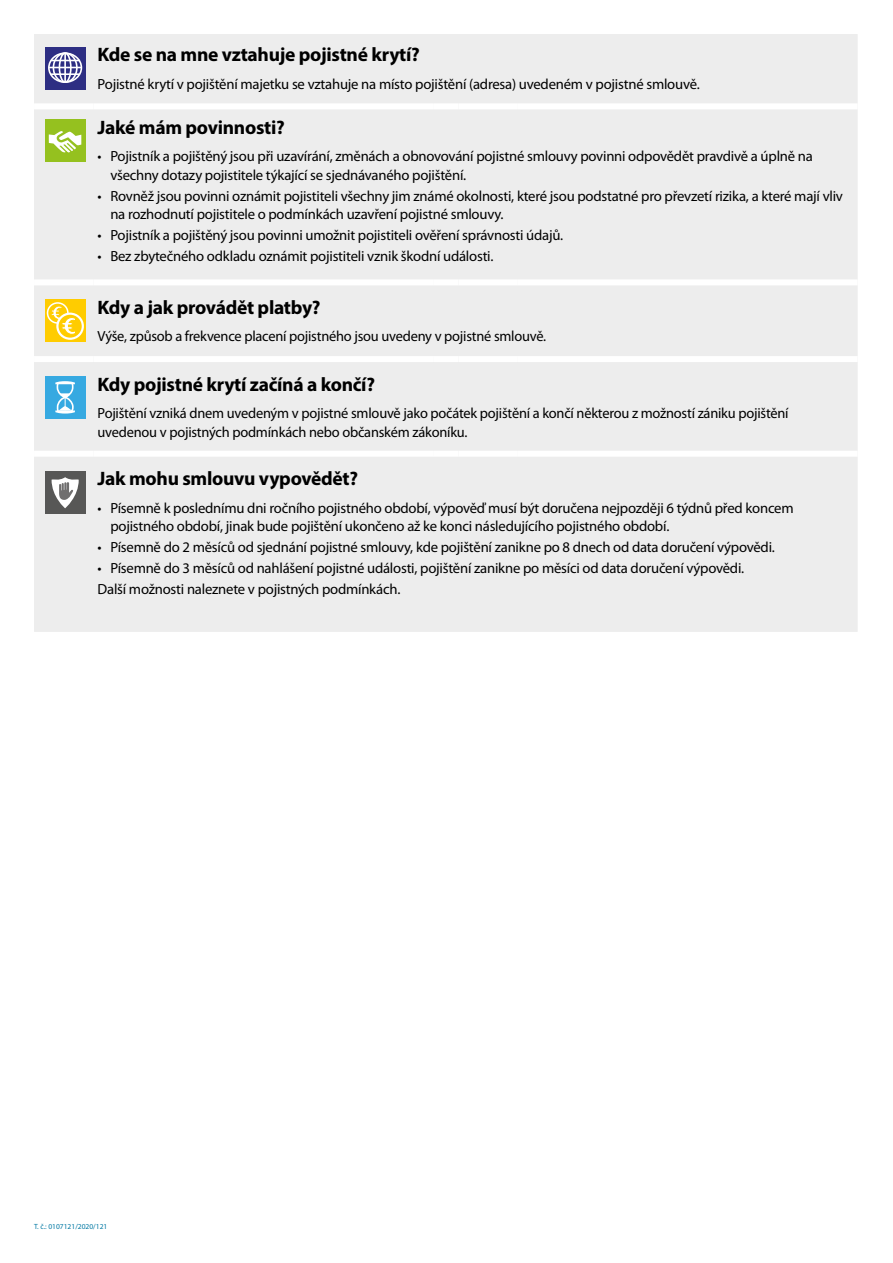
<style>
.page{position:relative;width:893px;height:1263px;background:#fff}
.page>*{position:absolute;margin:0;border:0;box-sizing:border-box;transform-origin:0 0}
.Cover_subhead{font:700 19.5px "Myriad Pro";letter-spacing:-.015em;color:#000}
.Main_obligations_bul{font:14.7px/18.8px "Myriad Pro";letter-spacing:-.015em;color:#000}
.Covered_bullets{font:14.7px/18.8px "Myriad Pro";letter-spacing:-.015em;color:#000}
.t1{font:7.5px "Myriad Pro";color:#0078a3}
</style>
<div class="page">
<div style="left:34px;top:34px;width:824px;height:598px;background:#ededed"></div>
<div style="left:93px;top:279px;width:340px;height:6px;background:#fff"></div>
<div style="left:433px;top:279px;width:26px;height:6px;background:#fff"></div>
<div style="left:459px;top:279px;width:59px;height:6px;background:#fff"></div>
<div style="left:518px;top:279px;width:340px;height:6px;background:#fff"></div>
<div style="left:93px;top:356px;width:340px;height:6px;background:#fff"></div>
<div style="left:433px;top:356px;width:26px;height:6px;background:#fff"></div>
<div style="left:459px;top:356px;width:59px;height:6px;background:#fff"></div>
<div style="left:518px;top:356px;width:340px;height:6px;background:#fff"></div>
<div style="left:93px;top:451px;width:340px;height:6px;background:#fff"></div>
<div style="left:433px;top:451px;width:26px;height:6px;background:#fff"></div>
<div style="left:459px;top:451px;width:59px;height:6px;background:#fff"></div>
<div style="left:518px;top:451px;width:340px;height:6px;background:#fff"></div>
<div style="left:34px;top:279px;width:59px;height:6px;background:#fff"></div>
<div style="left:34px;top:356px;width:59px;height:6px;background:#fff"></div>
<div style="left:34px;top:451px;width:59px;height:6px;background:#fff"></div>
<div style="left:34px;top:103px;width:59px;height:6px;background:#fff"></div>
<div style="left:93px;top:103px;width:340px;height:6px;background:#fff"></div>
<div style="left:433px;top:103px;width:26px;height:6px;background:#fff"></div>
<div style="left:459px;top:103px;width:59px;height:6px;background:#fff"></div>
<div style="left:518px;top:103px;width:340px;height:6px;background:#fff"></div>
<svg style="left:45px;top:47px;width:41px;height:42px"></svg>
<div style="left:48px;top:52px;width:34px;height:31px;border:2px solid #fff;border-radius:50%"></div>
<div style="left:53px;top:52px;width:25px;height:31px;border:2px solid #fff;border-radius:50%"></div>
<div style="left:59px;top:52px;width:13px;height:31px;border:2px solid #fff;border-radius:50%"></div>
<hr style="left:64px;top:53px;width:2px;height:30px;background:#fff">
<svg style="left:51px;top:60px;width:29px;height:1px"></svg>
<hr style="left:51px;top:73px;width:29px;height:2px;background:#fff">
<hr style="left:49px;top:67px;width:32px;height:1px;background:#fff">
<div style="left:45px;top:119px;width:41px;height:43px;background:#95c11f"></div>
<svg style="left:49px;top:131px;width:33px;height:22px"></svg>
<svg style="left:45px;top:299px;width:41px;height:43px"></svg>
<div style="left:47px;top:302px;width:22px;height:22px;border:2px solid #fff;border-radius:50%"></div>
<svg style="left:57px;top:314px;width:26px;height:25px"></svg>
<div style="left:56px;top:313px;width:28px;height:27px;border:2px solid #fff;border-radius:50%"></div>
<svg style="left:51px;top:305px;width:25px;height:30px"></svg>
<div style="left:45px;top:376px;width:41px;height:43px;background:#36a9e1"></div>
<svg style="left:55px;top:381px;width:20px;height:33px"></svg>
<div style="left:45px;top:471px;width:41px;height:42px;background:#575756"></div>
<svg style="left:52px;top:477px;width:27px;height:31px"></svg>
<p class="Cover_subhead" style="left:98px;top:42px;width:324px">Kde se na mne vztahuje pojistné krytí?</p>
<p class="Covered_bullets" style="left:98px;top:74px;width:604px">Pojistné krytí v pojištění majetku se vztahuje na místo pojištění (adresa) uvedeném v pojistné smlouvě.</p>
<p class="Cover_subhead" style="left:98px;top:114px;width:189px">Jaké mám povinnosti?</p>
<p class="Main_obligations_bul" style="left:110px;top:146px;width:704px;text-indent:-13px">• Pojistník a pojištěný jsou při uzavírání, změnách a obnovování pojistné smlouvy povinni odpovědět pravdivě a úplně na všechny dotazy pojistitele týkající se sjednávaného pojištění.</p>
<p class="Main_obligations_bul" style="left:110px;top:186px;width:734px;text-indent:-13px">• Rovněž jsou povinni oznámit pojistiteli všechny jim známé okolnosti, které jsou podstatné pro převzetí rizika, a které mají vliv na rozhodnutí pojistitele o podmínkách uzavření pojistné smlouvy.</p>
<p class="Main_obligations_bul" style="left:98px;top:226px;width:467px">• Pojistník a pojištěný jsou povinni umožnit pojistiteli ověření správnosti údajů.</p>
<p class="Main_obligations_bul" style="left:98px;top:247px;width:397px">• Bez zbytečného odkladu oznámit pojistiteli vznik škodní události.</p>
<p class="Cover_subhead" style="left:98px;top:295px;width:224px">Kdy a jak provádět platby?</p>
<p class="Covered_bullets" style="left:98px;top:327px;width:450px">Výše, způsob a frekvence placení pojistného jsou uvedeny v pojistné smlouvě.</p>
<p class="Cover_subhead" style="left:98px;top:371px;width:279px">Kdy pojistné krytí začíná a končí?</p>
<p class="Covered_bullets" style="left:98px;top:403px;width:693px">Pojištění vzniká dnem uvedeným v pojistné smlouvě jako počátek pojištění a končí některou z možností zániku pojištění uvedenou v pojistných podmínkách nebo občanském zákoníku.</p>
<p class="Cover_subhead" style="left:98px;top:466px;width:262px">Jak mohu smlouvu vypovědět?</p>
<p class="Main_obligations_bul" style="left:110px;top:498px;width:685px;text-indent:-13px">• Písemně k poslednímu dni ročního pojistného období, výpověď musí být doručena nejpozději 6 týdnů před koncem pojistného období, jinak bude pojištění ukončeno až ke konci následujícího pojistného období.</p>
<p class="Main_obligations_bul" style="left:98px;top:538px;width:679px">• Písemně do 2 měsíců od sjednání pojistné smlouvy, kde pojištění zanikne po 8 dnech od data doručení výpovědi.</p>
<p class="Main_obligations_bul" style="left:98px;top:559px;width:648px">• Písemně do 3 měsíců od nahlášení pojistné události, pojištění zanikne po měsíci od data doručení výpovědi.</p>
<p class="Main_obligations_bul" style="left:98px;top:579px;width:304px">Další možnosti naleznete v pojistných podmínkách.</p>
<p class="t1" style="left:34px;top:1222px;width:75px">T. č.: 0107121/2020/121</p>
</div>
